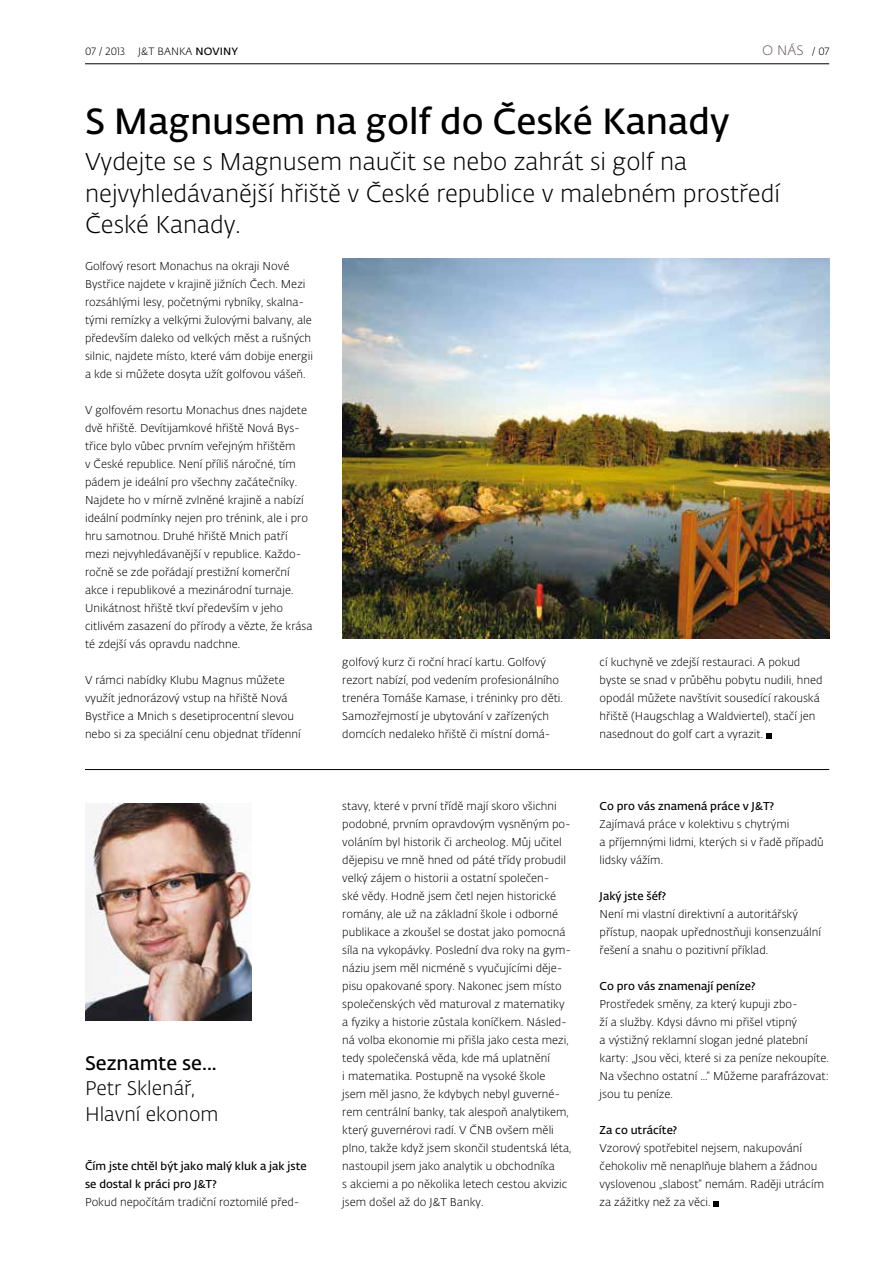
<style>
.page{position:relative;width:893px;height:1263px;background:#fff}
.page>*{position:absolute;margin:0;border:0;box-sizing:border-box;transform-origin:0 0}
.t1{font:600 36px "Fedra Sans Alt Pro";color:#000}
.t2{font:300 24px/31.5px "Fedra Sans Alt Pro";color:#000}
.t3{font:300 19.5px/25.5px "Fedra Sans Alt Pro";color:#000}
.t4{font:600 19.5px "Fedra Sans Alt Pro";color:#000}
.t5{font:300 13.5px "Fedra Sans Alt Pro";color:#6e5d66}
.t6{font:300 11.25px/18px "Fedra Sans Alt Pro";color:#000}
.t7{font:600 11.25px/18px "Fedra Sans Alt Pro";color:#000}
.t8{font:300 10.5px "Fedra Sans Alt Pro";letter-spacing:.01em;color:#000}
.s1{font-weight:600}
.s2{font-size:10.5px;color:#000}
</style>
<div class="page">
<hr style="left:85px;top:64px;width:744px;height:1px;background:#000">
<img style="left:85px;top:804px;width:167px;height:216px">
<hr style="left:85px;top:769px;width:744px;height:1px;background:#000">
<svg style="left:714px;top:1201px;width:5px;height:5px"></svg>
<img style="left:342px;top:259px;width:487px;height:379px">
<svg style="left:766px;top:733px;width:5px;height:5px"></svg>
<p class="t8" style="left:85px;top:45px;width:41px">07 / 2013</p>
<p class="t8" style="left:138px;top:45px;width:101px">J&amp;T BANKA <span class="s1">Noviny</span></p>
<p class="t5" style="left:762px;top:42px;width:69px">o nás <span class="s2">/ 07</span></p>
<h1 class="t1" style="left:85px;top:96px;width:646px">S Magnusem na golf do České Kanady</h1>
<h2 class="t2" style="left:85px;top:146px;width:697px">Vydejte se s Magnusem naučit se nebo zahrát si golf na nejvyhledávanější hřiště v České republice v malebném prostředí<br>České Kanady.</h2>
<p class="t6" style="left:85px;top:257px;width:230px">Golfový resort Monachus na okraji Nové Bystřice najdete v krajině jižních Čech. Mezi rozsáhlými lesy, početnými rybníky, skalna&shy;tými remízky a velkými žulovými balvany, ale především daleko od velkých měst a rušných silnic, najdete místo, které vám dobije energii a kde si můžete dosyta užít golfovou vášeň.</p>
<p class="t6" style="left:85px;top:401px;width:229px">V golfovém resortu Monachus dnes najdete dvě hřiště. Devítijamkové hřiště Nová Bys&shy;třice bylo vůbec prvním veřejným hřištěm<br>v České republice. Není příliš náročné, tím pádem je ideální pro všechny začátečníky.<br>Najdete ho v mírně zvlněné krajině a nabízí ideální podmínky nejen pro trénink, ale i pro hru samotnou. Druhé hřiště Mnich patří mezi nejvyhledávanější v republice. Každo&shy;ročně se zde pořádají prestižní komerční akce i republikové a mezinárodní turnaje.<br>Unikátnost hřiště tkví především v jeho citlivém zasazení do přírody a vězte, že krása té zdejší vás opravdu nadchne.</p>
<p class="t6" style="left:85px;top:671px;width:217px">V rámci nabídky Klubu Magnus můžete využít jednorázový vstup na hřiště Nová Bystřice a Mnich s desetiprocentní slevou nebo si za speciální cenu objednat třídenní</p>
<h3 class="t4" style="left:85px;top:1049px;width:133px">Seznamte se...</h3>
<h3 class="t3" style="left:85px;top:1075px;width:135px">Petr Sklenář,<br>Hlavní ekonom</h3>
<p class="t7" style="left:85px;top:1157px;width:223px">Čím jste chtěl být jako malý kluk a jak jste se dostal k práci pro J&amp;T?</p>
<p class="t6" style="left:85px;top:1193px;width:216px">Pokud nepočítám tradiční roztomilé před-</p>
<p class="t6" style="left:342px;top:653px;width:222px">golfový kurz či roční hrací kartu. Golfový rezort nabízí, pod vedením profesionálního trenéra Tomáše Kamase, i tréninky pro děti.<br>Samozřejmostí je ubytování v zařízených domcích nedaleko hřiště či místní domá-</p>
<p class="t6" style="left:600px;top:653px;width:224px">cí kuchyně ve zdejší restauraci. A pokud byste se snad v průběhu pobytu nudili, hned opodál můžete navštívit sousedící rakouská hřiště (Haugschlag a Waldviertel), stačí jen nasednout do golf cart a vyrazit.</p>
<p class="t6" style="left:342px;top:797px;width:231px">stavy, které v první třídě mají skoro všichni podobné, prvním opravdovým vysněným po&shy;voláním byl historik či archeolog. Můj učitel dějepisu ve mně hned od páté třídy probudil velký zájem o historii a ostatní společen-<br>ské vědy. Hodně jsem četl nejen historické romány, ale už na základní škole i odborné publikace a zkoušel se dostat jako pomocná síla na vykopávky. Poslední dva roky na gym&shy;náziu jsem měl nicméně s vyučujícími děje&shy;pisu opakované spory. Nakonec jsem místo společenských věd maturoval z matematiky a fyziky a historie zůstala koníčkem. Násled&shy;ná volba ekonomie mi přišla jako cesta mezi, tedy společenská věda, kde má uplatnění<br>i matematika. Postupně na vysoké škole jsem měl jasno, že kdybych nebyl guverné&shy;rem centrální banky, tak alespoň analytikem, který guvernérovi radí. V ČNB ovšem měli plno, takže když jsem skončil studentská léta, nastoupil jsem jako analytik u obchodníka<br>s akciemi a po několika letech cestou akvizic jsem došel až do J&amp;T Banky.</p>
<p class="t7" style="left:600px;top:797px;width:176px">Co pro vás znamená práce v J&amp;T?</p>
<p class="t6" style="left:600px;top:815px;width:226px">Zajímavá práce v kolektivu s chytrými<br>a příjemnými lidmi, kterých si v řadě případů lidsky vážím.</p>
<p class="t7" style="left:600px;top:887px;width:68px">Jaký jste šéf?</p>
<p class="t6" style="left:600px;top:905px;width:223px">Není mi vlastní direktivní a autoritářský přístup, naopak upřednostňuji konsenzuální řešení a snahu o pozitivní příklad.</p>
<p class="t7" style="left:600px;top:977px;width:157px">Co pro vás znamenají peníze?</p>
<p class="t6" style="left:600px;top:995px;width:231px">Prostředek směny, za který kupuji zbo-<br>ží a služby. Kdysi dávno mi přišel vtipný<br>a výstižný reklamní slogan jedné platební karty: „Jsou věci, které si za peníze nekoupíte.<br>Na všechno ostatní ...“ Můžeme parafrázovat: jsou tu peníze.</p>
<p class="t7" style="left:600px;top:1121px;width:79px">Za co utrácíte?</p>
<p class="t6" style="left:600px;top:1139px;width:226px">Vzorový spotřebitel nejsem, nakupování čehokoliv mě nenaplňuje blahem a žádnou vyslovenou „slabost“ nemám. Raději utrácím za zážitky než za věci.</p>
</div>
